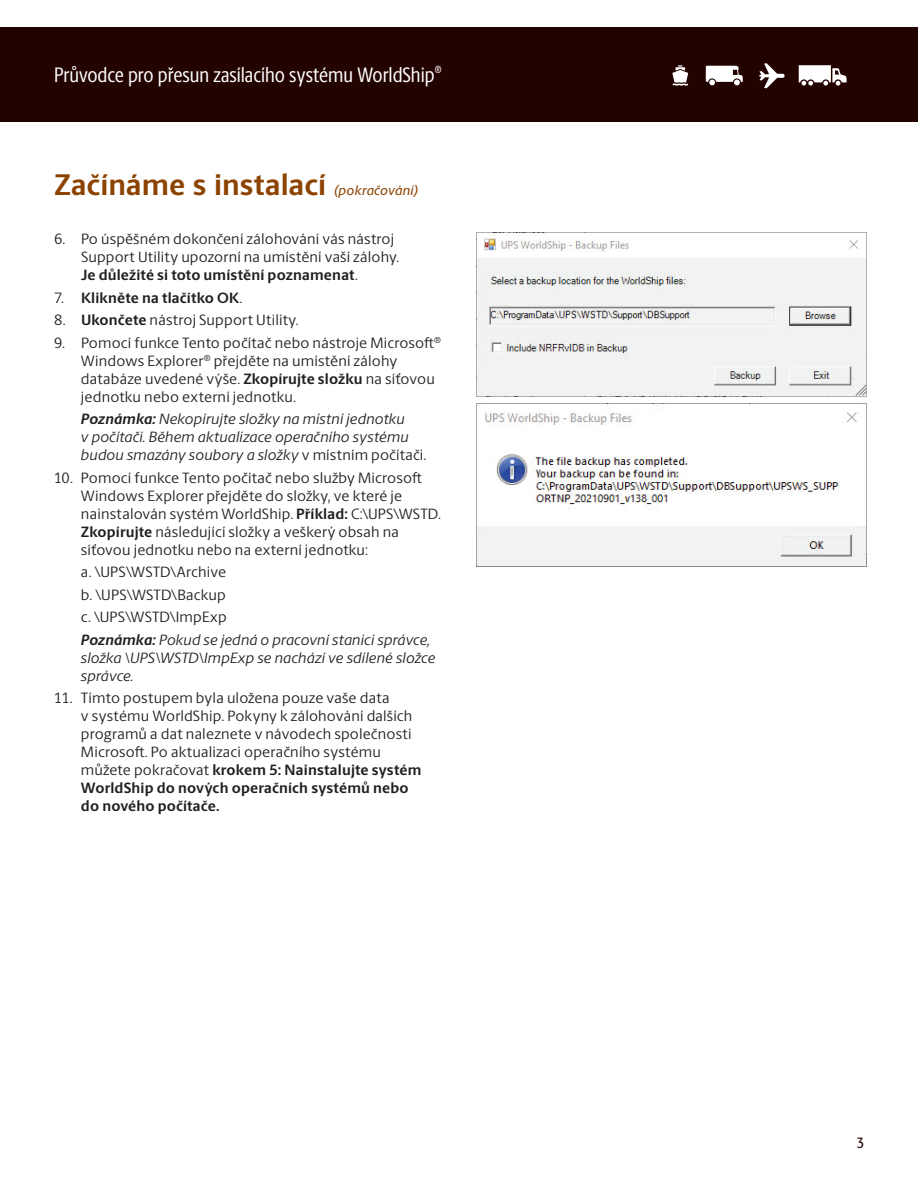
<style>
.page{position:relative;width:918px;height:1188px;background:#fff}
.page>*{position:absolute;margin:0;border:0;box-sizing:border-box;transform-origin:0 0}
.t1{font:700 30px "UPS Berlingske Sans";color:#8d4300}
.t2{font:21px "UPS Berlingske Sans Cn";color:#fff}
.t3{font:15px/18px "UPS Berlingske Sans";letter-spacing:.01em;color:#231f20}
.t4{font:italic 15px/18px "UPS Berlingske Sans";letter-spacing:.01em;color:#231f20}
.t5{font:700 15px "UPS Berlingske Sans";letter-spacing:.01em;color:#231f20}
.t6{font:500 15px "UPS Berlingske Sans Cn";color:#230300}
.t7{font:italic 500 13.5px "UPS Berlingske Sans";letter-spacing:.015em;color:#8d4300}
.s1{font-weight:700}
.s2{font-weight:400}
.s3{font-style:normal}
.s4{font-weight:700;font-style:italic}
.s5{font-style:italic}
</style>
<div class="page">
<div style="left:0;top:27px;width:918px;height:95px;background:#230300"></div>
<svg style="left:672px;top:65px;width:16px;height:21px"></svg>
<svg style="left:706px;top:66px;width:37px;height:20px"></svg>
<svg style="left:759px;top:63px;width:26px;height:25px"></svg>
<svg style="left:799px;top:65px;width:48px;height:21px"></svg>
<img style="left:477px;top:238px;width:389px;height:159px">
<img style="left:477px;top:404px;width:389px;height:162px">
<h2 class="t2" style="left:54px;top:60px;width:389px">Průvodce pro přesun zasílacího systému WorldShip<sup>®</sup></h2>
<h1 class="t1" style="left:54px;top:162px;width:274px">Začínáme s instalací</h1>
<p class="t7" style="left:334px;top:180px;width:86px">(pokračování)</p>
<p class="t3" style="left:81px;top:229px;width:320px;text-indent:-27px">6. Po úspěšném dokončení zálohování vás nástroj<br>Support Utility upozorní na umístění vaší zálohy.<br><span class="s1">Je důležité si toto umístění poznamenat</span>.</p>
<p class="t5" style="left:54px;top:286px;width:190px"><span class="s2">7.</span> Klikněte na tlačítko OK<span class="s2">.</span></p>
<p class="t3" style="left:54px;top:310px;width:246px">8. <span class="s1">Ukončete</span> nástroj Support Utility.</p>
<p class="t3" style="left:81px;top:333px;width:362px;text-indent:-27px">9. Pomocí funkce Tento počítač nebo nástroje Microsoft<sup>® </sup>Windows Explorer<sup>®</sup> přejděte na umístění zálohy databáze uvedené výše. <span class="s1">Zkopírujte složku</span> na síťovou jednotku nebo externí jednotku.</p>
<p class="t4" style="left:81px;top:410px;width:347px"><span class="s1">Poznámka:</span> Nekopírujte složky na místní jednotku<br>v počítači. Během aktualizace operačního systému budou smazány soubory a složky <span class="s3">v místním počítači.</span></p>
<p class="t3" style="left:81px;top:468px;width:362px;text-indent:-27px">10. Pomocí funkce Tento počítač nebo služby Microsoft Windows Explorer přejděte do složky, ve které je nainstalován systém WorldShip. <span class="s1">Příklad:</span> C:\UPS\WSTD.<br><span class="s1">Zkopírujte</span> následující složky a veškerý obsah na síťovou jednotku nebo na externí jednotku:</p>
<p class="t3" style="left:81px;top:560px;width:351px;line-height:22.5px">a. \UPS\WSTD\Archive<br>b. \UPS\WSTD\Backup<br>c. \UPS\WSTD\ImpExp<br><span class="s4">Poznámka:</span> <span class="s5">Pokud se jedná o pracovní stanici správce,</span></p>
<p class="t4" style="left:81px;top:648px;width:356px">složka \UPS\WSTD\ImpExp se nachází ve sdílené složce správce.</p>
<p class="t3" style="left:81px;top:688px;width:342px;text-indent:-27px">11. Tímto postupem byla uložena pouze vaše data<br>v systému WorldShip. Pokyny k zálohování dalších programů a dat naleznete v návodech společnosti Microsoft. Po aktualizaci operačního systému můžete pokračovat <span class="s1">krokem 5: Nainstalujte systém WorldShip do nových operačních systémů nebo do nového počítače.</span></p>
<p class="t6" style="left:857px;top:1132px;width:8px">3</p>
</div>
